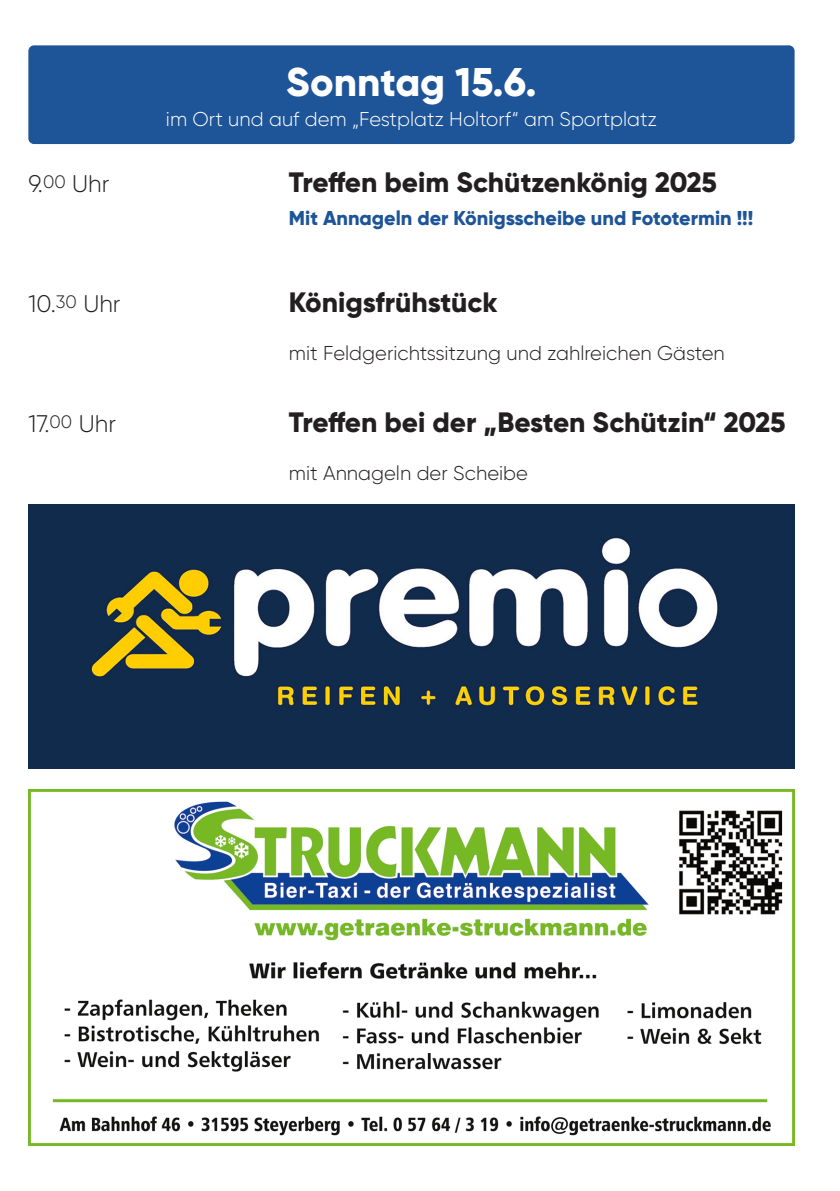
<style>
.page{position:relative;width:840px;height:1191px;background:#fff}
.page>*{position:absolute;margin:0;border:0;box-sizing:border-box;transform-origin:0 0}
.t1{font:800 40px "Gilroy";color:#fff}
.t2{font:800 28px "Gilroy";color:#231f20}
.t3{font:300 24px "Gilroy";color:#231f20}
.t4{font:300 20px "Gilroy";color:#231f20}
.t5{font:300 20px "Gilroy";color:#fff}
.t6{font:800 20px "Gilroy";color:#1e5498}
</style>
<div class="page">
<img style="left:28px;top:789px;width:766px;height:356px">
<img style="left:28px;top:504px;width:766px;height:264px">
<div style="left:28px;top:45px;width:766px;height:99px;background:#1e5498;border-radius:6px"></div>
<h1 class="t1" style="left:286px;top:57px;width:252px">Sonntag 15.6.</h1>
<p class="t5" style="left:166px;top:106px;width:492px">im Ort und auf dem „Festplatz Holtorf“ am Sportplatz</p>
<p class="t3" style="left:28px;top:169px;width:82px">9.<sup>00</sup> Uhr</p>
<p class="t2" style="left:289px;top:165px;width:429px">Treffen beim Schützenkönig 2025</p>
<p class="t6" style="left:289px;top:205px;width:465px">Mit Annageln der Königsscheibe und Fototermin !!!</p>
<p class="t3" style="left:28px;top:289px;width:94px">10.<sup>30</sup> Uhr</p>
<p class="t2" style="left:289px;top:285px;width:210px">Königsfrühstück</p>
<p class="t4" style="left:289px;top:341px;width:437px">mit Feldgerichtssitzung und zahlreichen Gästen</p>
<p class="t3" style="left:28px;top:409px;width:89px">17.<sup>00</sup> Uhr</p>
<p class="t2" style="left:289px;top:405px;width:497px">Treffen bei der „Besten Schützin“ 2025</p>
<p class="t4" style="left:289px;top:461px;width:240px">mit Annageln der Scheibe</p>
</div>
